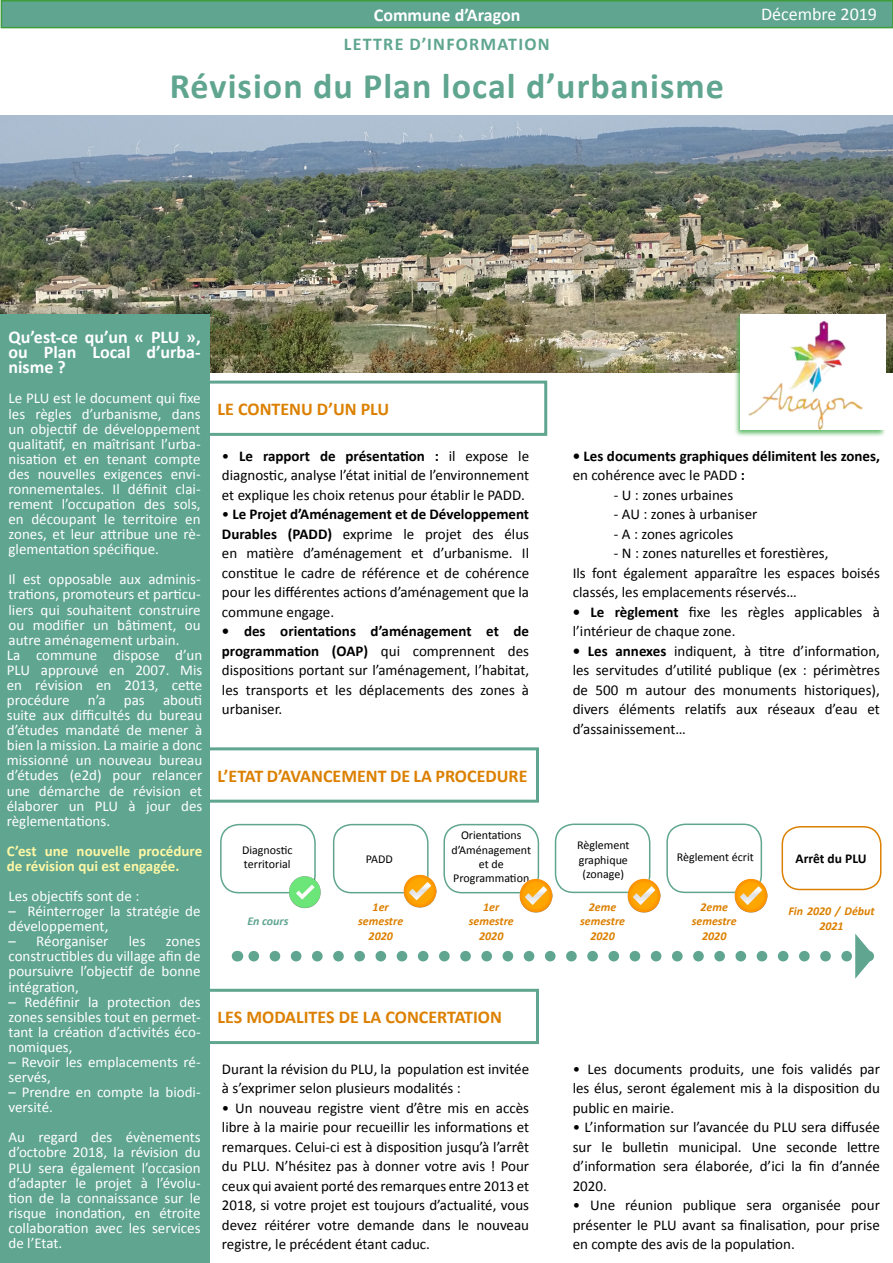
<style>
.page{position:relative;width:893px;height:1263px;background:#fff}
.page>*{position:absolute;margin:0;border:0;box-sizing:border-box;transform-origin:0 0}
.t1{font:700 36px "Calibri";letter-spacing:.03em;color:#5fa58f}
.t2{font:700 18px "Calibri";color:#dc8000}
.t3{font:700 18px/15.1px "Calibri";color:#fff;text-align:justify}
.t4{font:700 18px "Calibri";letter-spacing:.07em;color:#5fa58f}
.t5{font:18px "Calibri";color:#fff}
.t6{font:15px/19.5px "Calibri";color:#000;text-align:justify}
.t7{font:15px/15.1px "Calibri";color:#fff;text-align:justify}
.t8{font:700 15px/19.5px "Calibri";color:#000}
.t9{font:700 15px/15.1px "Calibri";color:#fff8a6}
.t10{font:700 13.5px "Calibri";color:#000}
.t11{font:12px/14.4px "Calibri";color:#000}
.t12{font:italic 700 12px/14.4px "Calibri";color:#dc8000;text-align:center}
.t13{font:italic 700 12px "Calibri";color:#5fa590}
.s1{font-weight:700}
.s2{font-weight:400}
</style>
<div class="page">
<div style="left:443px;top:824px;width:96px;height:69px;border:2px solid #5fa58f;border-radius:18px"></div>
<svg style="left:248px;top:951px;width:599px;height:10px"></svg>
<div style="left:1px;top:1px;width:892px;height:27px;background:#5fa590"></div>
<div style="left:1px;top:0;width:892px;height:28px;border:2px solid #3f9d3c"></div>
<div style="left:206px;top:747px;width:333px;height:56px;border:3px solid #5fa58f"></div>
<svg style="left:855px;top:934px;width:19px;height:45px"></svg>
<img style="left:0;top:116px;width:893px;height:256px">
<div style="left:206px;top:381px;width:341px;height:55px;border:3px solid #5fa58f"></div>
<div style="left:206px;top:989px;width:333px;height:55px;border:3px solid #5fa58f"></div>
<div style="left:781px;top:826px;width:100px;height:64px;border:2px solid #dc8000;border-radius:18px"></div>
<div style="left:734px;top:313px;width:153px;height:124px;background:#40ae49;opacity:.8"></div>
<img style="left:741px;top:315px;width:144px;height:114px">
<div style="left:333px;top:824px;width:96px;height:69px;border:2px solid #5fa58f;border-radius:18px"></div>
<div style="left:220px;top:824px;width:96px;height:69px;border:2px solid #5fa58f;border-radius:18px"></div>
<div style="left:555px;top:823px;width:95px;height:70px;border:2px solid #5fa58f;border-radius:18px"></div>
<div style="left:666px;top:823px;width:96px;height:70px;border:2px solid #5fa58f;border-radius:18px"></div>
<img style="left:520px;top:879px;width:33px;height:33px">
<img style="left:284px;top:870px;width:37px;height:39px">
<img style="left:627px;top:879px;width:33px;height:33px">
<img style="left:734px;top:879px;width:33px;height:33px">
<img style="left:403px;top:874px;width:33px;height:33px">
<div style="left:0;top:315px;width:209px;height:948px;background:#5fa58f"></div>
<p class="t3" style="left:374px;top:8px;width:148px">Commune d’Aragon</p>
<p class="t4" style="left:344px;top:33px;width:207px">LETTRE D’INFORMATION</p>
<p class="t1" style="left:170px;top:63px;width:556px">Révision du Plan local d’urbanisme</p>
<p class="t5" style="left:761px;top:3px;width:118px">Décembre 2019</p>
<p class="t3" style="left:9px;top:330px;width:194px">Qu’est-ce qu’un « PLU », ou Plan Local d’urba&shy;nisme ?</p>
<p class="t7" style="left:9px;top:391px;width:194px">Le PLU est le document qui fixe les règles d’urbanisme, dans un objectif de développement qualitatif, en maîtrisant l’urba&shy;nisation et en tenant compte des nouvelles exigences envi&shy;ronnementales. Il définit clai&shy;rement l’occupation des sols, en découpant le territoire en zones, et leur attribue une rè&shy;glementation spécifique.</p>
<p class="t7" style="left:9px;top:572px;width:194px">Il est opposable aux adminis&shy;trations, promoteurs et particu&shy;liers qui souhaitent construire ou modifier un bâtiment, ou autre aménagement urbain.</p>
<p class="t7" style="left:7px;top:647px;width:197px">La commune dispose d’un PLU approuvé en 2007. Mis en révision en 2013, cette procédure n’a pas abouti suite aux difficultés du bureau d’études mandaté de mener à bien la mission. La mairie a donc missionné un nouveau bureau d’études (e2d) pour relancer une démarche de révision et élaborer un PLU à jour des règlementations.</p>
<p class="t9" style="left:7px;top:843px;width:197px">C’est une nouvelle procédure de révision qui est engagée.</p>
<p class="t7" style="left:9px;top:888px;width:132px">Les objectifs sont de :</p>
<p class="t7" style="left:9px;top:904px;width:194px">– Réinterroger la stratégie de développement,</p>
<p class="t7" style="left:9px;top:934px;width:101px">– Réorganiser</p>
<p class="t7" style="left:129px;top:934px;width:18px">les</p>
<p class="t7" style="left:9px;top:934px;width:194px;text-indent:157px">zones constructibles du village afin de poursuivre l’objectif de bonne intégration,</p>
<p class="t7" style="left:9px;top:994px;width:194px">– Redéfinir la protection des zones sensibles tout en permet&shy;tant la création d’activités éco&shy;nomiques,</p>
<p class="t7" style="left:9px;top:1054px;width:194px">– Revoir les emplacements ré&shy;servés,</p>
<p class="t7" style="left:9px;top:1084px;width:194px">– Prendre en compte la biodi&shy;versité.</p>
<p class="t7" style="left:9px;top:1130px;width:194px">Au regard des évènements d’octobre 2018, la révision du PLU sera également l’occasion d’adapter le projet à l’évolu&shy;tion de la connaissance sur le risque inondation, en étroite collaboration avec les services de l’Etat.</p>
<p class="t2" style="left:218px;top:397px;width:173px">LE CONTENU D’UN PLU</p>
<p class="t6" style="left:222px;top:446px;width:309px">• <span class="s1">Le rapport de présentation :</span> il expose le diagnostic, analyse l’état initial de l’environnement et explique les choix retenus pour établir le PADD.</p>
<p class="t6" style="left:222px;top:504px;width:309px">• <span class="s1">Le Projet d’Aménagement et de Développement Durables (PADD)</span> exprime le projet des élus en matière d’aménagement et d’urbanisme. Il constitue le cadre de référence et de cohérence pour les différentes actions d’aménagement que la commune engage.</p>
<p class="t6" style="left:222px;top:621px;width:309px"><span class="s1">• des orientations d’aménagement et de programmation (OAP)</span> qui comprennent des dispositions portant sur l’aménagement, l’habitat, les transports et les déplacements des zones à urbaniser.</p>
<p class="t2" style="left:218px;top:764px;width:311px">L’ETAT D’AVANCEMENT DE LA PROCEDURE</p>
<p class="t8" style="left:573px;top:446px;width:309px">• Les documents graphiques délimitent les zones, <span class="s2">en cohérence avec le PADD</span> :</p>
<p class="t6" style="left:614px;top:485px;width:121px">- U : zones urbaines</p>
<p class="t6" style="left:614px;top:504px;width:145px">- AU : zones à urbaniser</p>
<p class="t6" style="left:614px;top:524px;width:121px">- A : zones agricoles</p>
<p class="t6" style="left:614px;top:543px;width:216px">- N : zones naturelles et forestières,</p>
<p class="t6" style="left:573px;top:563px;width:309px">Ils font également apparaître les espaces boisés classés, les emplacements réservés…</p>
<p class="t6" style="left:573px;top:602px;width:309px"><span class="s1">• Le règlement</span> fixe les règles applicables à l’intérieur de chaque zone.</p>
<p class="t6" style="left:573px;top:641px;width:309px"><span class="s1">• Les annexes</span> indiquent, à titre d’information, les servitudes d’utilité publique (ex : périmètres de 500 m autour des monuments historiques), divers éléments relatifs aux réseaux d’eau et d’assainissement…</p>
<p class="t11" style="left:242px;top:842px;width:52px">Diagnostic territorial</p>
<p class="t11" style="left:366px;top:851px;width:29px">PADD</p>
<p class="t11" style="left:451px;top:828px;width:81px;text-align:center">Orientations d’Aménagement et de<br>Programmation</p>
<p class="t11" style="left:577px;top:838px;width:54px">Règlement</p>
<p class="t11" style="left:579px;top:852px;width:51px">graphique</p>
<p class="t11" style="left:582px;top:867px;width:43px">(zonage)</p>
<p class="t11" style="left:677px;top:850px;width:79px">Règlement écrit</p>
<p class="t10" style="left:795px;top:850px;width:72px">Arrêt du PLU</p>
<p class="t13" style="left:247px;top:914px;width:43px">En cours</p>
<p class="t12" style="left:358px;top:900px;width:47px">1er semestre<br>2020</p>
<p class="t12" style="left:692px;top:900px;width:47px">2eme semestre<br>2020</p>
<p class="t12" style="left:580px;top:900px;width:47px">2eme semestre<br>2020</p>
<p class="t12" style="left:469px;top:900px;width:47px">1er semestre<br>2020</p>
<p class="t2" style="left:218px;top:1006px;width:286px">LES MODALITES DE LA CONCERTATION</p>
<p class="t12" style="left:788px;top:904px;width:88px">Fin 2020 / Début<br>2021</p>
<p class="t6" style="left:222px;top:1059px;width:309px">Durant la révision du PLU, la population est invitée à s’exprimer selon plusieurs modalités :</p>
<p class="t6" style="left:222px;top:1098px;width:309px">• Un nouveau registre vient d’être mis en accès libre à la mairie pour recueillir les informations et remarques. Celui-ci est à disposition jusqu’à l’arrêt du PLU. N’hésitez pas à donner votre avis ! Pour ceux qui avaient porté des remarques entre 2013 et 2018, si votre projet est toujours d’actualité, vous devez réitérer votre demande dans le nouveau registre, le précédent étant caduc.</p>
<p class="t6" style="left:573px;top:1059px;width:309px">• Les documents produits, une fois validés par les élus, seront également mis à la disposition du public en mairie.</p>
<p class="t6" style="left:573px;top:1117px;width:309px">• L’information sur l’avancée du PLU sera diffusée sur le bulletin municipal. Une seconde lettre d’information sera élaborée, d’ici la fin d’année 2020.</p>
<p class="t6" style="left:573px;top:1195px;width:309px">• Une réunion publique sera organisée pour présenter le PLU avant sa finalisation, pour prise en compte des avis de la population.</p>
</div>
